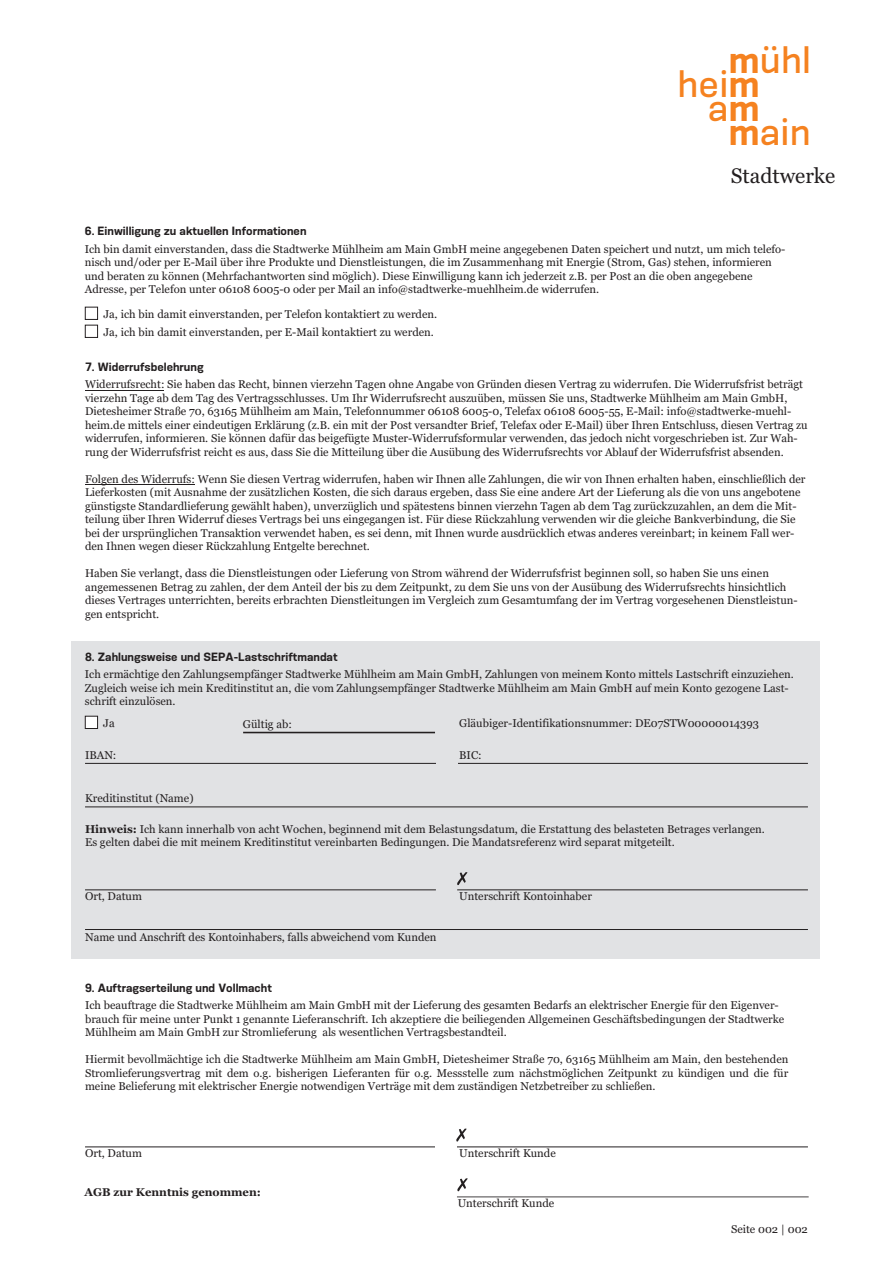
<style>
.page{position:relative;width:893px;height:1263px;background:#fff}
.page>*{position:absolute;margin:0;border:0;box-sizing:border-box;transform-origin:0 0}
.t1{font:500 36px "Konsens";letter-spacing:.005em;color:#f58220}
.t2{font:21px "Georgia";color:#231f20}
.t3{font:11.25px/13.5px "Georgia";color:#231f20}
.t4{font:700 11.25px "Konsens";color:#231f20}
.t5{font:700 11.25px "Georgia";color:#231f20}
.s1{font-weight:700}
</style>
<div class="page">
<div style="left:71px;top:641px;width:749px;height:317px;background:#e1e2e4"></div>
<hr style="left:85px;top:485px;width:110px;height:1px;background:#231f20">
<hr style="left:85px;top:390px;width:79px;height:1px;background:#231f20">
<hr style="left:85px;top:763px;width:723px;height:1px;background:#231f20">
<hr style="left:85px;top:806px;width:723px;height:1px;background:#231f20">
<hr style="left:85px;top:889px;width:723px;height:1px;background:#231f20">
<hr style="left:85px;top:929px;width:723px;height:1px;background:#231f20">
<hr style="left:85px;top:1146px;width:723px;height:1px;background:#231f20">
<div style="left:85px;top:307px;width:13px;height:13px;border:1px solid #231f20"></div>
<div style="left:85px;top:716px;width:12px;height:12px;background:#fff"></div>
<div style="left:85px;top:716px;width:13px;height:13px;border:1px solid #231f20"></div>
<div style="left:85px;top:325px;width:13px;height:13px;border:1px solid #231f20"></div>
<div style="left:436px;top:741px;width:21px;height:39px;background:#e1e2e4"></div>
<div style="left:435px;top:1132px;width:21px;height:30px;background:#fff"></div>
<svg style="left:436px;top:872px;width:31px;height:19px"></svg>
<svg style="left:456px;top:1128px;width:11px;height:13px"></svg>
<hr style="left:243px;top:732px;width:192px;height:1px;background:#231f20">
<hr style="left:457px;top:1197px;width:352px;height:1px;background:#231f20">
<svg style="left:457px;top:1178px;width:11px;height:13px"></svg>
<h1 class="t1" style="left:729px;top:46px;width:84px"><span class="s1">m</span>ühl</h1>
<h1 class="t1" style="left:677px;top:70px;width:84px">hei<span class="s1">m</span></h1>
<h1 class="t1" style="left:708px;top:94px;width:53px">a<span class="s1">m</span></h1>
<h1 class="t1" style="left:729px;top:118px;width:84px"><span class="s1">m</span>ain</h1>
<h2 class="t2" style="left:731px;top:164px;width:106px">Stadtwerke</h2>
<p class="t4" style="left:85px;top:223px;width:223px">6. Einwilligung zu aktuellen Informationen</p>
<p class="t3" style="left:85px;top:242px;width:702px">Ich bin damit einverstanden, dass die Stadtwerke Mühlheim am Main GmbH meine angegebenen Daten speichert und nutzt, um mich telefo&shy;nisch und/oder per E-Mail über ihre Produkte und Dienstleistungen, die im Zusammenhang mit Energie (Strom, Gas) stehen, informieren und beraten zu können (Mehrfachantworten sind möglich). Diese Einwilligung kann ich jederzeit z.B. per Post an die oben angegebene Adresse, per Telefon unter 06108 6005-0 oder per Mail an info@stadtwerke-muehlheim.de widerrufen.</p>
<p class="t3" style="left:103px;top:305px;width:335px;line-height:18px">Ja, ich bin damit einverstanden, per Telefon kontaktiert zu werden.<br>Ja, ich bin damit einverstanden, per E-Mail kontaktiert zu werden.</p>
<p class="t4" style="left:85px;top:359px;width:120px">7. Widerrufsbelehrung</p>
<p class="t3" style="left:85px;top:378px;width:724px">Widerrufsrecht: Sie haben das Recht, binnen vierzehn Tagen ohne Angabe von Gründen diesen Vertrag zu widerrufen. Die Widerrufsfrist beträgt vierzehn Tage ab dem Tag des Vertragsschlusses. Um Ihr Widerrufsrecht auszuüben, müssen Sie uns, Stadtwerke Mühlheim am Main GmbH, Dietesheimer Straße 70, 63165 Mühlheim am Main, Telefonnummer 06108 6005-0, Telefax 06108 6005-55, E-Mail: info@stadtwerke-muehl&shy;heim.de mittels einer eindeutigen Erklärung (z.B. ein mit der Post versandter Brief, Telefax oder E-Mail) über Ihren Entschluss, diesen Vertrag zu widerrufen, informieren. Sie können dafür das beigefügte Muster-Widerrufsformular verwenden, das jedoch nicht vorgeschrieben ist. Zur Wah&shy;rung der Widerrufsfrist reicht es aus, dass Sie die Mitteilung über die Ausübung des Widerrufsrechts vor Ablauf der Widerrufsfrist absenden.</p>
<p class="t3" style="left:85px;top:472px;width:722px">Folgen des Widerrufs: Wenn Sie diesen Vertrag widerrufen, haben wir Ihnen alle Zahlungen, die wir von Ihnen erhalten haben, einschließlich der Lieferkosten (mit Ausnahme der zusätzlichen Kosten, die sich daraus ergeben, dass Sie eine andere Art der Lieferung als die von uns angebotene günstigste Standardlieferung gewählt haben), unverzüglich und spätestens binnen vierzehn Tagen ab dem Tag zurückzuzahlen, an dem die Mit&shy;teilung über Ihren Widerruf dieses Vertrags bei uns eingegangen ist. Für diese Rückzahlung verwenden wir die gleiche Bankverbindung, die Sie bei der ursprünglichen Transaktion verwendet haben, es sei denn, mit Ihnen wurde ausdrücklich etwas anderes vereinbart; in keinem Fall wer&shy;den Ihnen wegen dieser Rückzahlung Entgelte berechnet.</p>
<p class="t3" style="left:85px;top:567px;width:714px">Haben Sie verlangt, dass die Dienstleistungen oder Lieferung von Strom während der Widerrufsfrist beginnen soll, so haben Sie uns einen angemessenen Betrag zu zahlen, der dem Anteil der bis zu dem Zeitpunkt, zu dem Sie uns von der Ausübung des Widerrufsrechts hinsichtlich dieses Vertrages unterrichten, bereits erbrachten Dienstleitungen im Vergleich zum Gesamtumfang der im Vertrag vorgesehenen Dienstleistun&shy;gen entspricht.</p>
<p class="t4" style="left:85px;top:649px;width:254px">8. Zahlungsweise und SEPA-Lastschriftmandat</p>
<p class="t3" style="left:85px;top:668px;width:710px">Ich ermächtige den Zahlungsempfänger Stadtwerke Mühlheim am Main GmbH, Zahlungen von meinem Konto mittels Lastschrift einzuziehen.<br>Zugleich weise ich mein Kreditinstitut an, die vom Zahlungsempfänger Stadtwerke Mühlheim am Main GmbH auf mein Konto gezogene Last&shy;schrift einzulösen.</p>
<p class="t3" style="left:103px;top:717px;width:13px">Ja</p>
<p class="t3" style="left:459px;top:717px;width:301px">Gläubiger-Identifikationsnummer: DE07STW00000014393</p>
<p class="t3" style="left:85px;top:748px;width:33px">IBAN:</p>
<p class="t3" style="left:459px;top:748px;width:24px">BIC:</p>
<p class="t3" style="left:85px;top:792px;width:110px">Kreditinstitut (Name)</p>
<p class="t3" style="left:85px;top:822px;width:681px"><span class="s1">Hinweis:</span> Ich kann innerhalb von acht Wochen, beginnend mit dem Belastungsdatum, die Erstattung des belasteten Betrages verlangen.<br>Es gelten dabei die mit meinem Kreditinstitut vereinbarten Bedingungen. Die Mandatsreferenz wird separat mitgeteilt.</p>
<p class="t3" style="left:243px;top:717px;width:50px">Gültig ab:</p>
<p class="t3" style="left:85px;top:890px;width:58px">Ort, Datum</p>
<p class="t3" style="left:459px;top:890px;width:134px">Unterschrift Kontoinhaber</p>
<p class="t3" style="left:85px;top:930px;width:353px">Name und Anschrift des Kontoinhabers, falls abweichend vom Kunden</p>
<p class="t4" style="left:85px;top:980px;width:188px">9. Auftragserteilung und Vollmacht</p>
<p class="t3" style="left:85px;top:999px;width:701px">Ich beauftrage die Stadtwerke Mühlheim am Main GmbH mit der Lieferung des gesamten Bedarfs an elektrischer Energie für den Eigenver&shy;brauch für meine unter Punkt 1 genannte Lieferanschrift. Ich akzeptiere die beiliegenden Allgemeinen Geschäftsbedingungen der Stadtwerke<br>Mühlheim am Main GmbH zur Stromlieferung als wesentlichen Vertragsbestandteil.</p>
<p class="t3" style="left:85px;top:1053px;width:705px;text-align:justify">Hiermit bevollmächtige ich die Stadtwerke Mühlheim am Main GmbH, Dietesheimer Straße 70, 63165 Mühlheim am Main, den bestehenden Stromlieferungsvertrag mit dem o.g. bisherigen Lieferanten für o.g. Messstelle zum nächstmöglichen Zeitpunkt zu kündigen und die für meine Belieferung mit elektrischer Energie notwendigen Verträge mit dem zuständigen Netzbetreiber zu schließen.</p>
<p class="t3" style="left:85px;top:1147px;width:58px">Ort, Datum</p>
<p class="t3" style="left:459px;top:1147px;width:98px">Unterschrift Kunde</p>
<p class="t5" style="left:85px;top:1185px;width:178px">AGB zur Kenntnis genommen:</p>
<p class="t3" style="left:458px;top:1197px;width:98px">Unterschrift Kunde</p>
<p class="t3" style="left:731px;top:1222px;width:78px">Seite 002 | 002</p>
</div>
